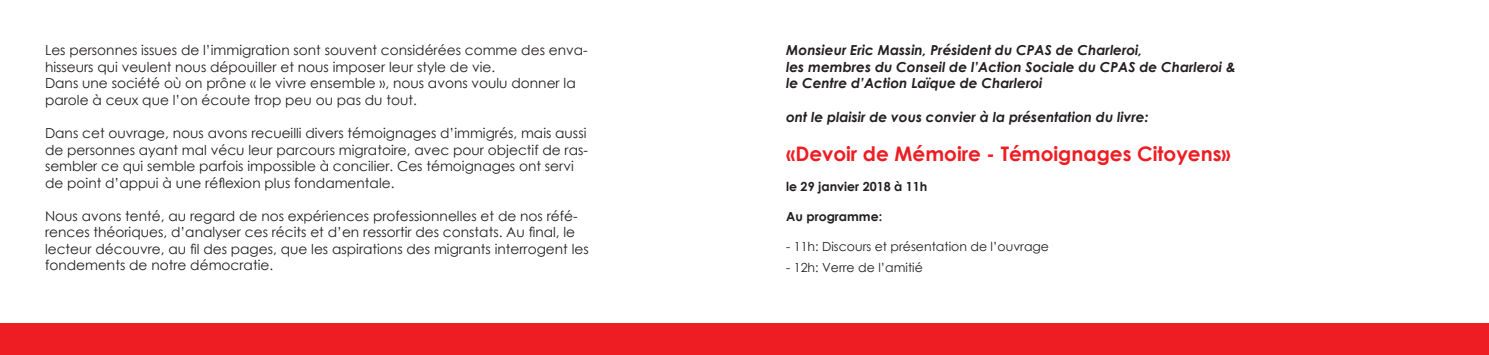
<style>
.page{position:relative;width:1489px;height:355px;background:#fff}
.page>*{position:absolute;margin:0;border:0;box-sizing:border-box;transform-origin:0 0}
.t1{font:700 20px "Century Gothic";color:#ee1d23}
.t2{font:13.75px/16.5px "Century Gothic";color:#231f20}
.t3{font:italic 700 13.75px "Century Gothic";color:#231f20}
.t4{font:12.5px "Century Gothic";color:#231f20}
.t5{font:700 12.5px "Century Gothic";color:#231f20}
</style>
<div class="page">
<div style="left:0;top:322px;width:1488px;height:32px;background:#ee1d23"></div>
<p class="t2" style="left:45px;top:42px;width:544px">Les personnes issues de l’immigration sont souvent considérées comme des enva&shy;hisseurs qui veulent nous dépouiller et nous imposer leur style de vie.</p>
<p class="t2" style="left:45px;top:75px;width:532px">Dans une société où on prône « le vivre ensemble », nous avons voulu donner la parole à ceux que l’on écoute trop peu ou pas du tout.</p>
<p class="t2" style="left:45px;top:124px;width:544px">Dans cet ouvrage, nous avons recueilli divers témoignages d’immigrés, mais aussi de personnes ayant mal vécu leur parcours migratoire, avec pour objectif de ras&shy;sembler ce qui semble parfois impossible à concilier. Ces témoignages ont servi de point d’appui à une réflexion plus fondamentale.</p>
<p class="t2" style="left:45px;top:207px;width:545px">Nous avons tenté, au regard de nos expériences professionnelles et de nos réfé&shy;rences théoriques, d’analyser ces récits et d’en ressortir des constats. Au final, le lecteur découvre, au fil des pages, que les aspirations des migrants interrogent les fondements de notre démocratie.</p>
<p class="t3" style="left:786px;top:40px;width:358px">Monsieur Eric Massin, Président du CPAS de Charleroi,</p>
<p class="t3" style="left:786px;top:56px;width:451px">les membres du Conseil de l’Action Sociale du CPAS de Charleroi &amp;</p>
<p class="t3" style="left:786px;top:73px;width:258px">le Centre d’Action Laïque de Charleroi</p>
<p class="t3" style="left:786px;top:106px;width:364px">ont le plaisir de vous convier à la présentation du livre:</p>
<p class="t1" style="left:786px;top:138px;width:446px">«Devoir de Mémoire - Témoignages Citoyens»</p>
<p class="t5" style="left:786px;top:176px;width:143px">le 29 janvier 2018 à 11h</p>
<p class="t5" style="left:786px;top:206px;width:97px">Au programme:</p>
<p class="t4" style="left:786px;top:237px;width:264px">- 11h: Discours et présentation de l’ouvrage</p>
<p class="t4" style="left:786px;top:258px;width:138px">- 12h: Verre de l’amitié</p>
</div>
